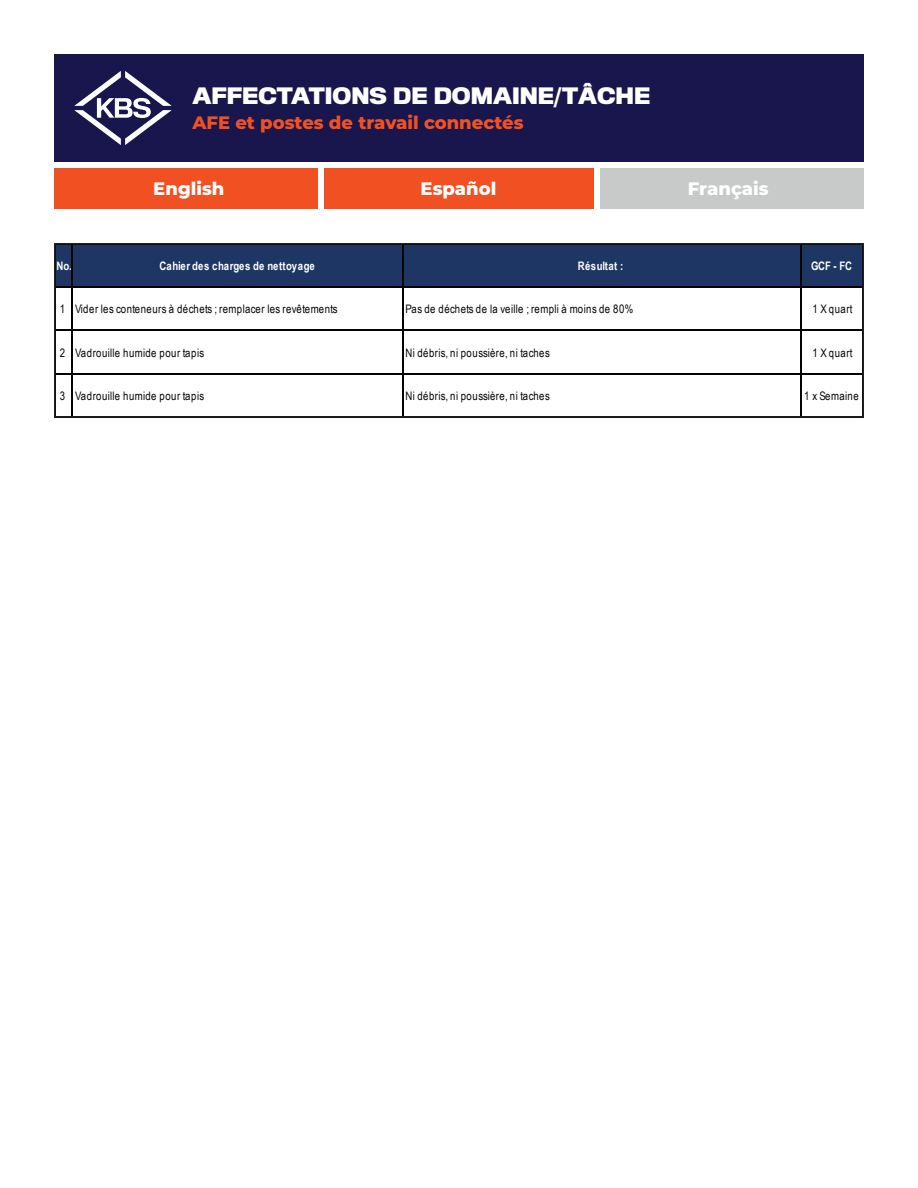
<style>
.page{position:relative;width:918px;height:1188px;background:#fff}
.page>*{position:absolute;margin:0;border:0;box-sizing:border-box;transform-origin:0 0}
.t1{font:700 21px "Titling Gothic FB";color:#fff}
.t2{font:800 18px "Montserrat";color:#f15122}
.t3{font:800 18px "Montserrat";color:#fff}
.t4{font:11.7px "Arial Narrow";letter-spacing:.045em;color:#040503}
.t5{font:700 11.7px "Arial Narrow";letter-spacing:.01em;color:#fff}
</style>
<div class="page">
<div style="left:54px;top:54px;width:810px;height:108px;background:#18164c"></div>
<svg style="left:74px;top:71px;width:98px;height:74px"></svg>
<div style="left:324px;top:169px;width:270px;height:40px;background:#f15122"></div>
<div style="left:54px;top:169px;width:263px;height:40px;background:#f15122"></div>
<div style="left:601px;top:169px;width:263px;height:40px;background:#c8c9c9"></div>
<div style="left:55px;top:244px;width:809px;height:44px;background:#1d3663"></div>
<hr style="left:72px;top:244px;width:1px;height:174px;background:#040503">
<hr style="left:402px;top:244px;width:1px;height:174px;background:#040503">
<hr style="left:801px;top:244px;width:1px;height:174px;background:#040503">
<hr style="left:55px;top:286px;width:809px;height:2px;background:#040503">
<hr style="left:55px;top:330px;width:809px;height:1px;background:#040503">
<hr style="left:55px;top:373px;width:809px;height:1px;background:#040503">
<div style="left:54px;top:243px;width:810px;height:175px;border:2px solid #231f20"></div>
<h1 class="t1" style="left:192px;top:83px;width:459px">AFFECTATIONS DE DOMAINE/TÂCHE</h1>
<h2 class="t2" style="left:192px;top:109px;width:333px">AFE et postes de travail connectés</h2>
<h2 class="t3" style="left:153px;top:175px;width:73px">English</h2>
<h2 class="t3" style="left:421px;top:175px;width:77px">Español</h2>
<h2 class="t3" style="left:688px;top:175px;width:82px">Français</h2>
<p class="t5" style="left:56px;top:257px;width:17px">No.</p>
<p class="t5" style="left:159px;top:257px;width:157px">Cahier des charges de nettoyage</p>
<p class="t5" style="left:578px;top:257px;width:47px">Résultat :</p>
<p class="t5" style="left:811px;top:257px;width:42px">GCF - FC</p>
<p class="t4" style="left:60px;top:301px;width:279px">1 Vider les conteneurs à déchets ; remplacer les revêtements</p>
<p class="t4" style="left:406px;top:301px;width:229px">Pas de déchets de la veille ; rempli à moins de 80%</p>
<p class="t4" style="left:812px;top:301px;width:42px">1 X quart</p>
<p class="t4" style="left:60px;top:344px;width:146px">2 Vadrouille humide pour tapis</p>
<p class="t4" style="left:406px;top:344px;width:146px">Ni débris, ni poussière, ni taches</p>
<p class="t4" style="left:812px;top:344px;width:42px">1 X quart</p>
<p class="t4" style="left:60px;top:387px;width:146px">3 Vadrouille humide pour tapis</p>
<p class="t4" style="left:406px;top:387px;width:146px">Ni débris, ni poussière, ni taches</p>
<p class="t4" style="left:804px;top:387px;width:56px">1 x Semaine</p>
</div>
